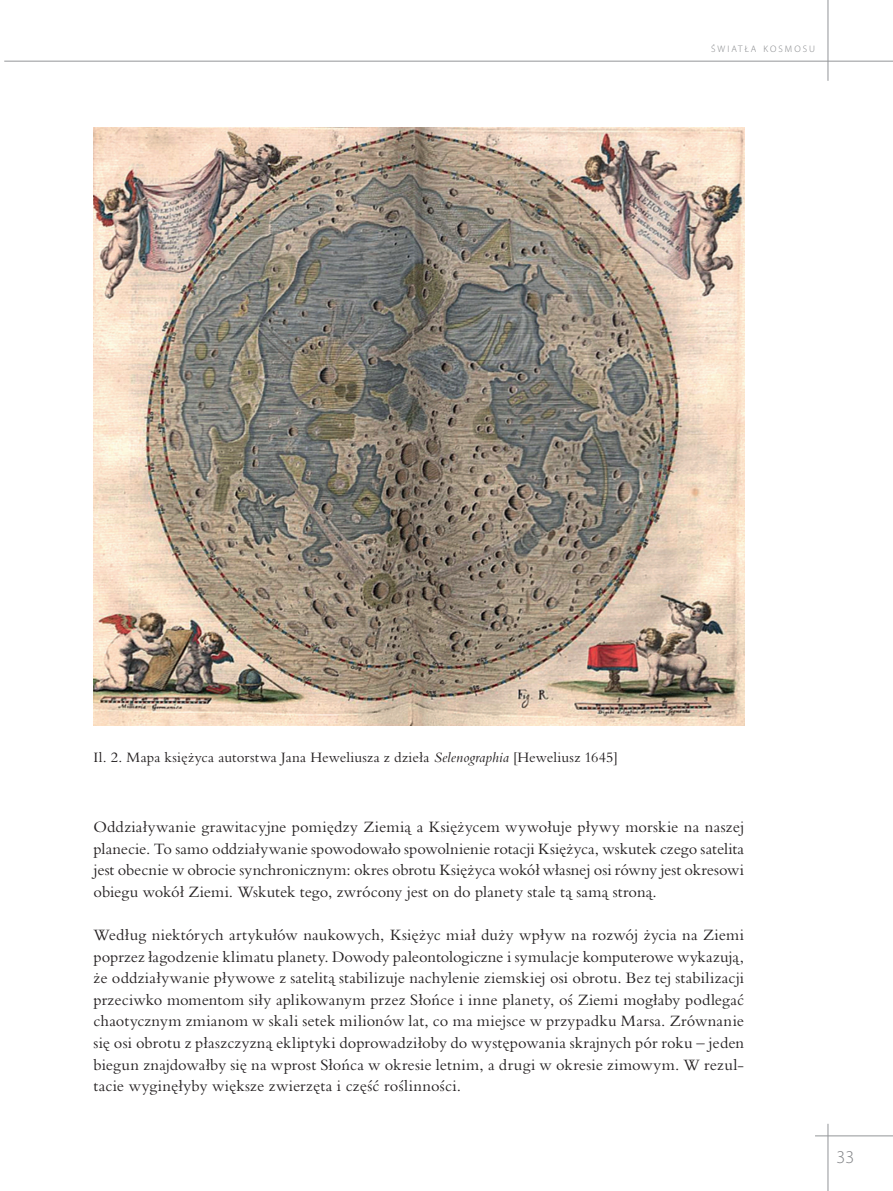
<style>
.page{position:relative;width:893px;height:1191px;background:#fff}
.page>*{position:absolute;margin:0;border:0;box-sizing:border-box;transform-origin:0 0}
.t1{font:300 18px "Myriad Pro";color:#808285}
.akapit_podstawowy{font:16.5px/21.6px "Bembo MT Pro";letter-spacing:.01em;color:#231f20;text-align:justify}
.podpis_ilustracji{font:15px "Bembo MT Pro";letter-spacing:.01em;color:#231f20}
.t2{font:300 9.45px "Myriad Pro";color:#808285}
.s1{font-style:italic}
</style>
<div class="page">
<hr style="left:4px;top:61px;width:889px;height:1px;background:#939598">
<hr style="left:828px;top:0;width:1px;height:81px;background:#939598">
<hr style="left:828px;top:1123px;width:1px;height:68px;background:#939598">
<hr style="left:815px;top:1135px;width:78px;height:1px;background:#939598">
<img style="left:94px;top:128px;width:650px;height:598px">
<p class="t2" style="left:711px;top:44px;width:60px">ŚWI AT ŁA ŚWI</p>
<p class="t2" style="left:785px;top:44px;width:32px">ATŁ A</p>
<p class="podpis_ilustracji" style="left:94px;top:748px;width:526px">Il. 2. Mapa księżyca autorstwa Jana Heweliusza z dzieła <span class="s1">Selenographia</span> [Heweliusz 1645]</p>
<p class="akapit_podstawowy" style="left:94px;top:815px;width:652px">Oddziaływanie grawitacyjne pomiędzy Ziemią a Księżycem wywołuje pływy morskie na naszej planecie. To samo oddziaływanie spowodowało spowolnienie rotacji Księżyca, wskutek czego satelita jest obecnie w obrocie synchronicznym: okres obrotu Księżyca wokół własnej osi równy jest okresowi obiegu wokół Ziemi. Wskutek tego, zwrócony jest on do planety stale tą samą stroną.</p>
<p class="akapit_podstawowy" style="left:94px;top:923px;width:652px">Według niektórych artykułów naukowych, Księżyc miał duży wpływ na rozwój życia na Ziemi poprzez łagodzenie klimatu planety. Dowody paleontologiczne i symulacje komputerowe wykazują, że oddziaływanie pływowe z satelitą stabilizuje nachylenie ziemskiej osi obrotu. Bez tej stabilizacji przeciwko momentom siły aplikowanym przez Słońce i inne planety, oś Ziemi mogłaby podlegać chaotycznym zmianom w skali setek milionów lat, co ma miejsce w przypadku Marsa. Zrównanie się osi obrotu z płaszczyzną ekliptyki doprowadziłoby do występowania skrajnych pór roku – jeden biegun znajdowałby się na wprost Słońca w okresie letnim, a drugi w okresie zimowym. W rezul&shy;tacie wyginęłyby większe zwierzęta i część roślinności.</p>
<p class="t1" style="left:837px;top:1147px;width:19px">33</p>
</div>
